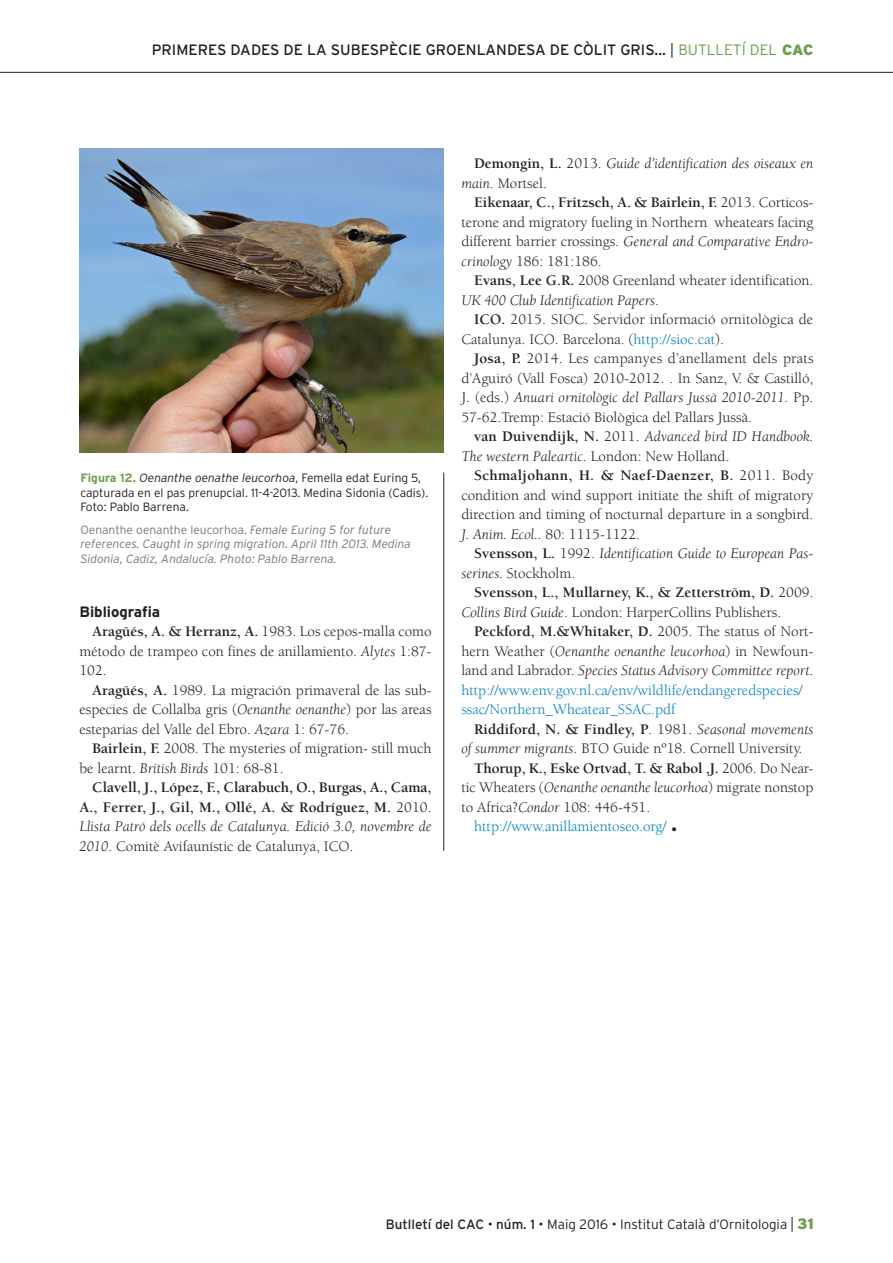
<style>
.page{position:relative;width:893px;height:1263px;background:#fff}
.page>*{position:absolute;margin:0;border:0;box-sizing:border-box;transform-origin:0 0}
.Text_seguit{font:15px/19.5px "Berkeley Std";color:#231f20;text-align:justify}
.Text_seguit-2{font:700 15px/19.5px "Berkeley Std";color:#231f20;text-align:justify}
.Text_seguit-3{font:15px/19.5px "Berkeley Std";color:#007ec5}
.Text_seguit-4{font:italic 15px/19.5px "Berkeley Std";color:#231f20}
.t1{font:15px "Interstate";color:#231f20}
.Ladillo{font:700 15px "Interstate";color:#231f20}
.t2{font:300 13.5px "Interstate";color:#231f20}
.Peu_foto_eng{font:italic 300 12px/14.4px "Interstate";color:#76787b}
.Peu_figura_taula{font:300 12px/14.4px "Interstate";color:#231f20}
.s1{font-weight:300}
.s2{font-weight:300;color:#6e9f4e}
.s3{font-weight:900;color:#6e9f4e}
.s4{font-weight:700;color:#6e9f4e}
.s5{font-style:italic}
.s6{font-style:normal}
.s7{font-weight:700}
.s8{font-weight:400}
.s9{font-weight:400;font-style:italic}
.s10{font-weight:700;font-style:normal}
.s11{color:#007ec5}
.s12{font-weight:700;color:#231f20}
.s13{color:#231f20}
.s14{font-style:italic;color:#231f20}
.s15{font-stretch:condensed;font-size:15px}
.s16{font-weight:900;font-size:15px;color:#6e9f4e}
</style>
<div class="page">
<hr style="left:0;top:72px;width:893px;height:1px;background:#231f20">
<img style="left:80px;top:149px;width:364px;height:304px">
<hr style="left:443px;top:473px;width:1px;height:378px;background:#231f20">
<p class="t1" style="left:152px;top:41px;width:663px">PRIMERES DADES DE LA SUBESPÈCIE GROENLANDESA DE CÒLIT GRIS... <span class="s1">|</span> <span class="s2">BUTLLETÍ DEL</span> <span class="s3">CAC</span></p>
<p class="Peu_figura_taula" style="left:80px;top:471px;width:349px"><span class="s4">Figura 12.</span> <span class="s5">Oenanthe oenathe leucorhoa</span>, Femella edat Euring 5, capturada en el pas prenupcial. 11-4-2013. Medina Sidonia (Cadis).<br>Foto: Pablo Barrena.</p>
<p class="Peu_foto_eng" style="left:80px;top:522px;width:332px"><span class="s6">Oenanthe oenanthe leucorhoa.</span> Female Euring 5 for future references. Caught in spring migration. April 11th 2013. Medina<br>Sidonia, Cadiz, Andalucía. Photo: Pablo Barrena.</p>
<p class="Ladillo" style="left:80px;top:603px;width:82px">Bibliografia</p>
<p class="Text_seguit" style="left:80px;top:622px;width:354px;text-indent:13px"><span class="s7">Aragüés, A. &amp; Herranz, A.</span> 1983. Los cepos-malla como método de trampeo con fines de anillamiento. <span class="s5">Alytes</span> 1:87- 102.</p>
<p class="Text_seguit" style="left:80px;top:681px;width:354px;text-indent:13px"><span class="s7">Aragüés, A.</span> 1989. La migración primaveral de las sub&shy;especies de Collalba gris (<span class="s5">Oenanthe oenanthe</span>) por las areas esteparias del Valle del Ebro. <span class="s5">Azara</span> 1: 67-76.</p>
<p class="Text_seguit" style="left:80px;top:739px;width:354px;text-indent:13px"><span class="s7">Bairlein, F.</span> 2008. The mysteries of migration- still much be learnt. <span class="s5">British Birds</span> 101: 68-81.</p>
<p class="Text_seguit-2" style="left:80px;top:778px;width:354px;text-indent:13px">Clavell, J., López, F., Clarabuch, O., Burgas, A., Cama, A., Ferrer, J., Gil, M., Ollé, A. &amp; Rodríguez, M. <span class="s8">2010.<br></span><span class="s9">Llista Patró dels ocells de Catalunya. Edició 3.0, novembre de 2010</span><span class="s8">. Comitè Avifaunístic de Catalunya, ICO.</span></p>
<p class="Text_seguit-4" style="left:461px;top:154px;width:354px;text-indent:13px"><span class="s10">Demongin, L.</span> <span class="s6">2013.</span> Guide d’identification des oiseaux en main<span class="s6">. Mortsel.</span></p>
<p class="Text_seguit" style="left:461px;top:193px;width:354px;text-indent:13px"><span class="s7">Eikenaar, C., Fritzsch, A. &amp; Bairlein, F.</span> 2013. Corticos&shy;terone and migratory fueling in Northern wheatears facing different barrier crossings. <span class="s5">General and Comparative Endro&shy;crinology</span> 186: 181:186.</p>
<p class="Text_seguit" style="left:461px;top:271px;width:354px;text-indent:13px"><span class="s7">Evans, Lee G.R.</span> 2008 Greenland wheater identification.<br><span class="s5">UK 400 Club Identification Papers</span>.</p>
<p class="Text_seguit" style="left:461px;top:310px;width:353px;text-indent:13px"><span class="s7">ICO.</span> 2015. SIOC. Servidor informació ornitològica de<br>Catalunya. ICO. Barcelona. (<span class="s11">http://sioc.cat</span>).</p>
<p class="Text_seguit" style="left:461px;top:349px;width:354px;text-indent:13px"><span class="s7">Josa, P.</span> 2014. Les campanyes d’anellament dels prats d’Aguiró (Vall Fosca) 2010-2012. . In Sanz, V. &amp; Castilló, J. (eds.) <span class="s5">Anuari ornitològic del Pallars Jussà 2010-2011.</span> Pp.<br>57-62.Tremp: Estació Biològica del Pallars Jussà.</p>
<p class="Text_seguit-4" style="left:461px;top:427px;width:354px;text-indent:13px"><span class="s10">van Duivendijk, N.</span> <span class="s6">2011.</span> Advanced bird ID Handbook.<br>The western Paleartic<span class="s6">. London: New Holland.</span></p>
<p class="Text_seguit" style="left:461px;top:466px;width:354px;text-indent:13px"><span class="s7">Schmaljohann, H. &amp; Naef-Daenzer, B.</span> 2011. Body condition and wind support initiate the shift of migratory direction and timing of nocturnal departure in a songbird.<br><span class="s5">J. Anim. Ecol..</span> 80: 1115-1122.</p>
<p class="Text_seguit-4" style="left:461px;top:544px;width:354px;text-indent:13px"><span class="s10">Svensson, L.</span> <span class="s6">1992.</span> Identification Guide to European Pas&shy;serines. <span class="s6">Stockholm.</span></p>
<p class="Text_seguit-2" style="left:461px;top:583px;width:354px;text-indent:13px">Svensson, L., Mullarney, K., &amp; Zetterström, D. <span class="s8">2009.<br></span><span class="s9">Collins Bird Guide</span><span class="s8">. London: HarperCollins Publishers.</span></p>
<p class="Text_seguit-3" style="left:461px;top:622px;width:354px;text-indent:13px"><span class="s12">Peckford, M.&amp;Whitaker, D.</span> <span class="s13">2005. The status of Nort&shy;hern Weather (</span><span class="s14">Oenanthe oenanthe leucorhoa</span><span class="s13">) in Newfoun&shy;land and Labrador.</span> <span class="s14">Species Status Advisory Committee report</span><span class="s13">. </span>http://www.env.gov.nl.ca/env/wildlife/endangeredspecies/ ssac/Northern_Wheatear_SSAC.pdf</p>
<p class="Text_seguit" style="left:461px;top:720px;width:354px;text-indent:13px"><span class="s7">Riddiford, N. &amp; Findley, P</span>. 1981. <span class="s5">Seasonal movements of summer migrants</span>. BTO Guide nº18. Cornell University.</p>
<p class="Text_seguit" style="left:461px;top:759px;width:354px;text-indent:13px"><span class="s7">Thorup, K., Eske Ortvad, T. &amp; Rabol ,J.</span> 2006. Do Near&shy;tic Wheaters (<span class="s5">Oenanthe oenanthe leucorhoa</span>) migrate nonstop to Africa?<span class="s5">Condor</span> 108: 446-451.</p>
<p class="Text_seguit-3" style="left:474px;top:817px;width:205px">http://www.anillamientoseo.org/ <span class="s13">•</span></p>
<p class="t2" style="left:386px;top:1216px;width:429px"><span class="s8">Butlletí del CAC</span> • <span class="s8">núm. 1</span> • Maig 2016 • Institut Català d’Ornitologia <span class="s15">|</span> <span class="s16">31</span></p>
</div>
